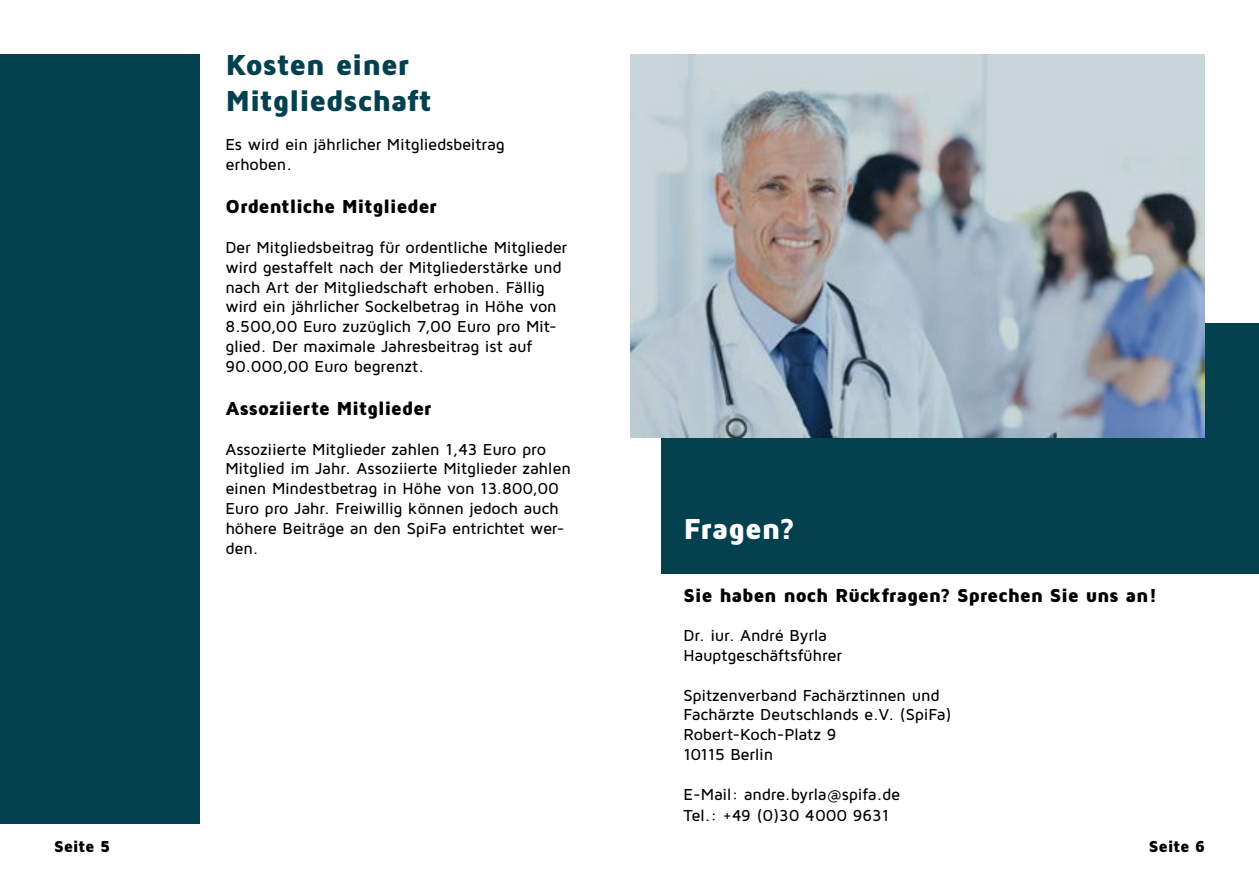
<style>
.page{position:relative;width:1259px;height:893px;background:#fff}
.page>*{position:absolute;margin:0;border:0;box-sizing:border-box;transform-origin:0 0}
.t1{font:900 30px/36px "Maven Pro";letter-spacing:-.015em;color:#04414f}
.t2{font:900 30px "Maven Pro";letter-spacing:-.01em;color:#fff}
.t3{font:900 19.5px "Maven Pro";letter-spacing:-.015em;color:#000}
.t4{font:500 16.5px/19.8px "Maven Pro";letter-spacing:-.015em;color:#000}
.t5{font:900 16.5px "Maven Pro";letter-spacing:-.015em;color:#000}
</style>
<div class="page">
<div style="left:661px;top:324px;width:598px;height:250px;background:#04414f"></div>
<div style="left:0;top:54px;width:200px;height:770px;background:#04414f"></div>
<img style="left:630px;top:54px;width:575px;height:383px">
<h1 class="t1" style="left:225px;top:45px;width:208px">Kosten einer<br>Mitgliedschaft</h1>
<p class="t4" style="left:225px;top:134px;width:281px">Es wird ein jährlicher Mitgliedsbeitrag erhoben.</p>
<p class="t3" style="left:225px;top:195px;width:213px">Ordentliche Mitglieder</p>
<p class="t4" style="left:225px;top:237px;width:343px">Der Mitgliedsbeitrag für ordentliche Mitglieder wird gestaffelt nach der Mitgliederstärke und nach Art der Mitgliedschaft erhoben. Fällig wird ein jährlicher Sockelbetrag in Höhe von 8.500,00 Euro zuzüglich 7,00 Euro pro Mit&shy;glied. Der maximale Jahresbeitrag ist auf 90.000,00 Euro begrenzt.</p>
<p class="t3" style="left:225px;top:396px;width:208px">Assoziierte Mitglieder</p>
<p class="t4" style="left:225px;top:438px;width:347px">Assoziierte Mitglieder zahlen 1,43 Euro pro Mitglied im Jahr. Assoziierte Mitglieder zahlen einen Mindestbetrag in Höhe von 13.800,00<br>Euro pro Jahr. Freiwillig können jedoch auch höhere Beiträge an den SpiFa entrichtet wer&shy;den.</p>
<h1 class="t2" style="left:683px;top:510px;width:113px">Fragen?</h1>
<p class="t3" style="left:683px;top:583px;width:475px">Sie haben noch Rückfragen? Sprechen Sie uns an!</p>
<p class="t4" style="left:683px;top:625px;width:160px">Dr. iur. André Byrla<br>Hauptgeschäftsführer</p>
<p class="t4" style="left:683px;top:684px;width:269px">Spitzenverband Fachärztinnen und<br>Fachärzte Deutschlands e.V. (SpiFa)<br>Robert-Koch-Platz 9<br>10115 Berlin</p>
<p class="t4" style="left:683px;top:782px;width:218px;line-height:21.6px">E-Mail: andre.byrla@spifa.de<br>Tel.: +49 (0)30 4000 9631</p>
<p class="t5" style="left:54px;top:836px;width:58px">Seite 5</p>
<p class="t5" style="left:1149px;top:836px;width:58px">Seite 6</p>
</div>
